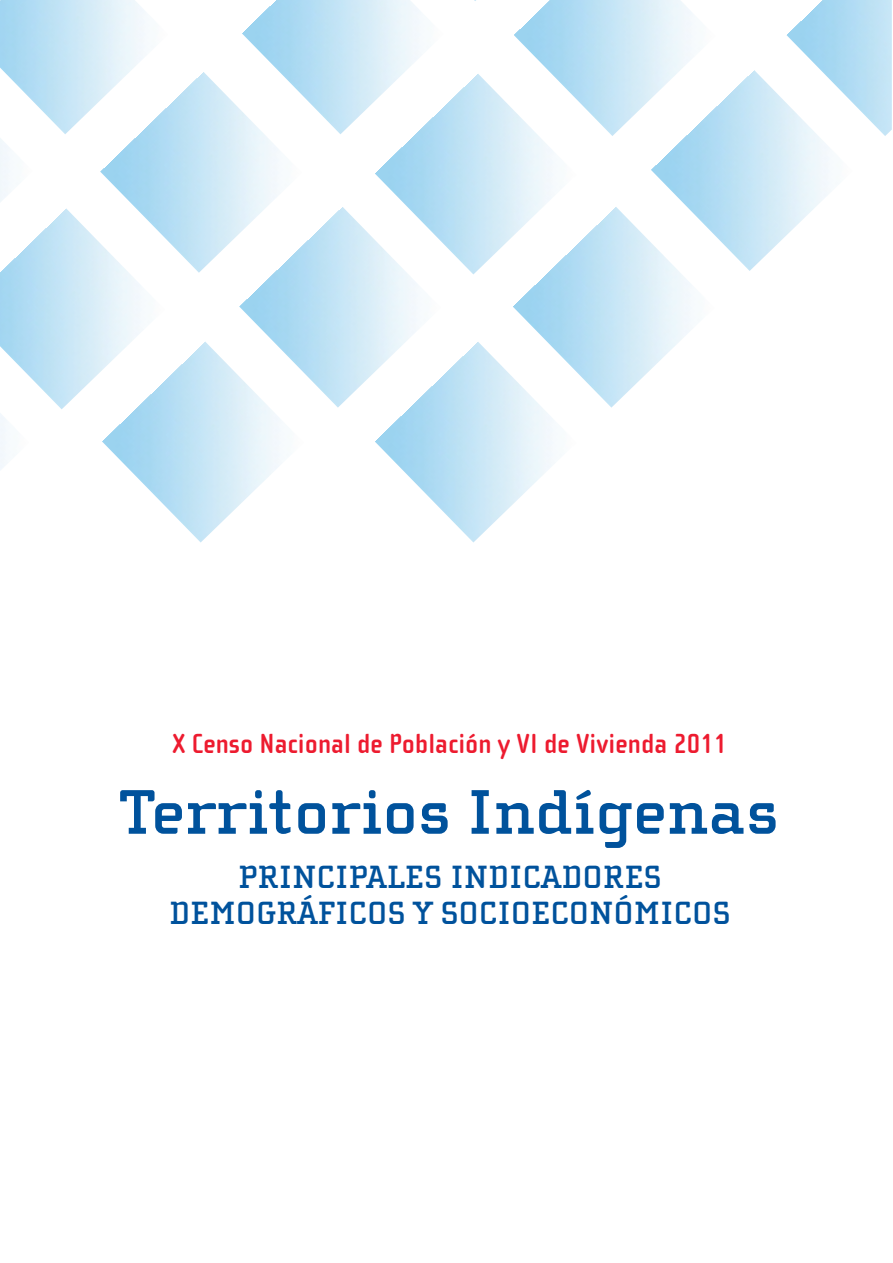
<style>
.page{position:relative;width:893px;height:1263px;background:#fff}
.page>*{position:absolute;margin:0;border:0;box-sizing:border-box;transform-origin:0 0}
.t1{font:700 64.5px "Cholla Slab";color:#00529c}
.t2{font:700 33px/36px "Cholla Slab";color:#00529c;text-align:center}
.t3{font:700 28.35px "Cholla Sans";color:#ed1b2f}
</style>
<div class="page">
<img style="left:375px;top:342px;width:179px;height:200px">
<img style="left:102px;top:341px;width:179px;height:201px">
<img style="left:0;top:208px;width:165px;height:201px">
<img style="left:100px;top:72px;width:179px;height:201px">
<img style="left:239px;top:207px;width:202px;height:201px">
<img style="left:242px;top:0;width:179px;height:134px">
<img style="left:375px;top:73px;width:179px;height:201px">
<img style="left:513px;top:207px;width:179px;height:201px">
<img style="left:786px;top:0;width:106px;height:136px">
<img style="left:651px;top:70px;width:202px;height:201px">
<img style="left:514px;top:0;width:202px;height:136px">
<p class="t3" style="left:172px;top:728px;width:556px">X Censo Nacional de Población y VI de Vivienda 2011</p>
<h1 class="t1" style="left:120px;top:777px;width:660px">TERRITORIOS INDÍGENAS</h1>
<p class="t2" style="left:169px;top:859px;width:563px">PRINCIPALES INDICADORES<br>DEMOGRÁFICOS Y SOCIOECONÓMICOS</p>
</div>
